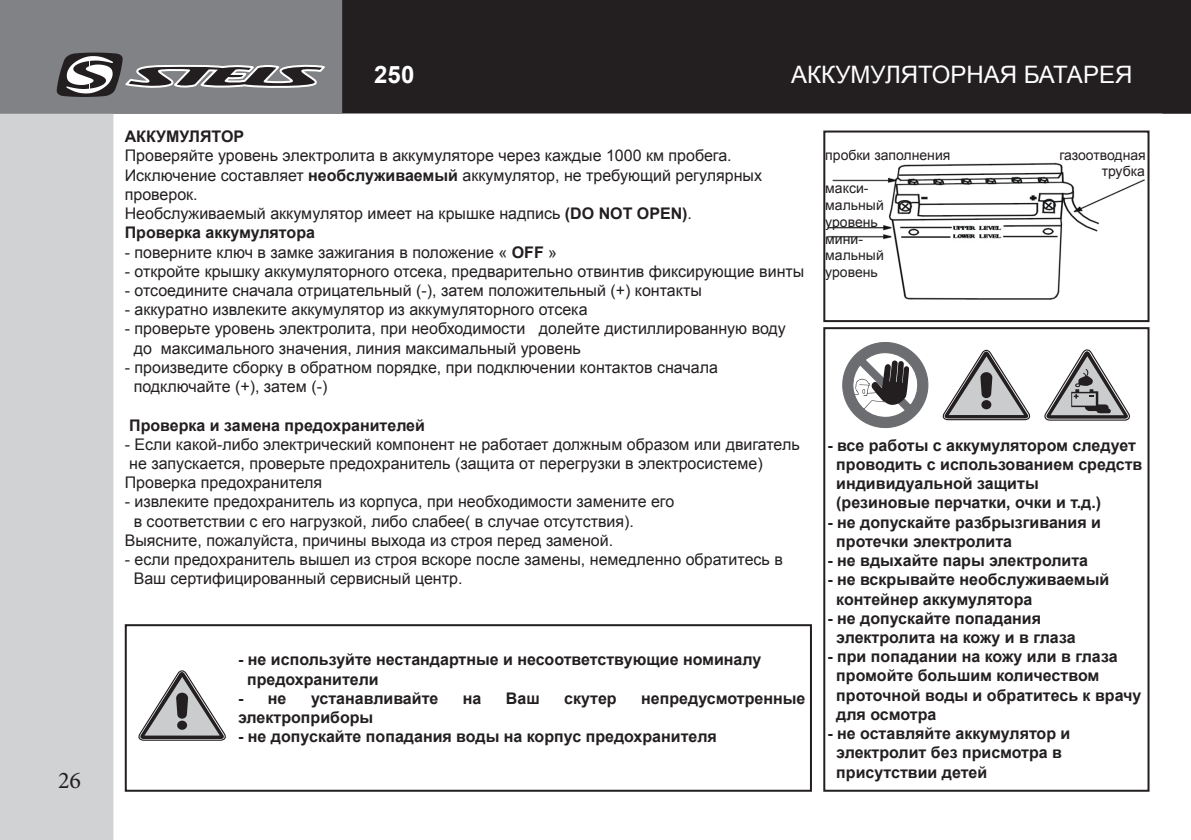
<style>
.page{position:relative;width:1191px;height:840px;background:#fff}
.page>*{position:absolute;margin:0;border:0;box-sizing:border-box;transform-origin:0 0}
.t1{font:24px "Arial";color:#fff}
.t2{font:700 24px "Arial";color:#fff}
.t3{font:24px "Minion Pro";color:#231f20}
.t4{font:16px "Arial";color:#231f20}
.t5{font:700 16px "Arial";color:#231f20}
.t6{font:14px "Arial";color:#231f20}
.s1{font-weight:700}
</style>
<div class="page">
<div style="left:342px;top:0;width:820px;height:113px;background:#231f20"></div>
<div style="left:0;top:113px;width:113px;height:726px;background:#d1d2d4"></div>
<svg style="left:0;top:0;width:342px;height:113px;background:#7e8082"></svg>
<div style="left:125px;top:623px;width:687px;height:168px;border:2px solid #231f20"></div>
<svg style="left:138px;top:670px;width:88px;height:71px"></svg>
<div style="left:823px;top:327px;width:326px;height:464px;border:2px solid #231f20"></div>
<svg style="left:842px;top:342px;width:87px;height:86px"></svg>
<svg style="left:942px;top:349px;width:89px;height:71px"></svg>
<svg style="left:1044px;top:349px;width:86px;height:72px"></svg>
<img style="left:827px;top:160px;width:323px;height:142px">
<div style="left:823px;top:130px;width:326px;height:192px;border:2px solid #231f20"></div>
<div style="left:1162px;top:0;width:29px;height:113px;background:#231f20"></div>
<p class="t3" style="left:58px;top:763px;width:25px">26</p>
<p class="t2" style="left:374px;top:59px;width:42px">250</p>
<p class="t1" style="left:791px;top:59px;width:343px">АККУМУЛЯТОРНАЯ БАТАРЕЯ</p>
<p class="t5" style="left:125px;top:126px;width:121px">АККУМУЛЯТОР</p>
<p class="t4" style="left:125px;top:145px;width:608px">Проверяйте уровень электролита в аккумуляторе через каждые 1000 км пробега.</p>
<p class="t4" style="left:125px;top:164px;width:639px">Исключение составляет <span class="s1">необслуживаемый</span> аккумулятор, не требующий регулярных</p>
<p class="t4" style="left:125px;top:184px;width:74px">проверок.</p>
<p class="t4" style="left:125px;top:203px;width:569px">Необслуживаемый аккумулятор имеет на крышке надпись <span class="s1">(DO NOT OPEN)</span>.</p>
<p class="t5" style="left:125px;top:222px;width:192px">Проверка аккумулятора</p>
<p class="t4" style="left:125px;top:241px;width:434px">- поверните ключ в замке зажигания в положение « <span class="s1">OFF</span> »</p>
<p class="t4" style="left:125px;top:260px;width:681px">- откройте крышку аккумуляторного отсека, предварительно отвинтив фиксирующие винты</p>
<p class="t4" style="left:125px;top:280px;width:578px">- отсоедините сначала отрицательный (-), затем положительный (+) контакты</p>
<p class="t4" style="left:125px;top:299px;width:464px">- аккуратно извлеките аккумулятор из аккумуляторного отсека</p>
<p class="t4" style="left:125px;top:318px;width:662px">- проверьте уровень электролита, при необходимости долейте дистиллированную воду</p>
<p class="t4" style="left:134px;top:337px;width:449px">до максимального значения, линия максимальный уровень</p>
<p class="t4" style="left:125px;top:356px;width:594px">- произведите сборку в обратном порядке, при подключении контактов сначала</p>
<p class="t4" style="left:134px;top:376px;width:195px">подключайте (+), затем (-)</p>
<p class="t5" style="left:129px;top:414px;width:297px">Проверка и замена предохранителей</p>
<p class="t4" style="left:125px;top:433px;width:676px">- Если какой-либо электрический компонент не работает должным образом или двигатель</p>
<p class="t4" style="left:129px;top:452px;width:635px">не запускается, проверьте предохранитель (защита от перегрузки в электросистеме)</p>
<p class="t4" style="left:125px;top:472px;width:199px">Проверка предохранителя</p>
<p class="t4" style="left:125px;top:491px;width:551px">- извлеките предохранитель из корпуса, при необходимости замените его</p>
<p class="t4" style="left:134px;top:510px;width:502px">в соответствии с его нагрузкой, либо слабее( в случае отсутствия).</p>
<p class="t4" style="left:125px;top:529px;width:490px">Выясните, пожалуйста, причины выхода из строя перед заменой.</p>
<p class="t4" style="left:125px;top:548px;width:659px">- если предохранитель вышел из строя вскоре после замены, немедленно обратитесь в</p>
<p class="t4" style="left:134px;top:568px;width:330px">Ваш сертифицированный сервисный центр.</p>
<p class="t5" style="left:238px;top:649px;width:524px">- не используйте нестандартные и несоответствующие номиналу</p>
<p class="t5" style="left:247px;top:668px;width:133px">предохранители</p>
<p class="t5" style="left:238px;top:687px;width:50px">- не</p>
<p class="t5" style="left:311px;top:687px;width:129px">устанавливайте</p>
<p class="t5" style="left:463px;top:687px;width:20px">на</p>
<p class="t5" style="left:506px;top:687px;width:35px">Ваш</p>
<p class="t5" style="left:564px;top:687px;width:54px">скутер</p>
<p class="t5" style="left:641px;top:687px;width:166px">непредусмотренные</p>
<p class="t5" style="left:238px;top:706px;width:137px">электроприборы</p>
<p class="t5" style="left:238px;top:725px;width:480px">- не допускайте попадания воды на корпус предохранителя</p>
<p class="t6" style="left:825px;top:145px;width:127px">пробки заполнения</p>
<p class="t6" style="left:1059px;top:145px;width:88px">газоотводная</p>
<p class="t6" style="left:1101px;top:162px;width:45px">трубка</p>
<p class="t6" style="left:825px;top:179px;width:45px">макси-</p>
<p class="t6" style="left:825px;top:196px;width:60px">мальный</p>
<p class="t6" style="left:825px;top:213px;width:54px">уровень</p>
<p class="t6" style="left:825px;top:229px;width:39px">мини-</p>
<p class="t6" style="left:825px;top:246px;width:60px">мальный</p>
<p class="t6" style="left:825px;top:263px;width:54px">уровень</p>
<p class="t5" style="left:827px;top:434px;width:310px">- все работы с аккумулятором следует</p>
<p class="t5" style="left:836px;top:453px;width:308px">проводить с использованием средств</p>
<p class="t5" style="left:836px;top:473px;width:204px">индивидуальной защиты</p>
<p class="t5" style="left:836px;top:492px;width:266px">(резиновые перчатки, очки и т.д.)</p>
<p class="t5" style="left:827px;top:511px;width:275px">- не допускайте разбрызгивания и</p>
<p class="t5" style="left:836px;top:530px;width:177px">протечки электролита</p>
<p class="t5" style="left:827px;top:549px;width:262px">- не вдыхайте пары электролита</p>
<p class="t5" style="left:827px;top:569px;width:283px">- не вскрывайте необслуживаемый</p>
<p class="t5" style="left:836px;top:588px;width:198px">контейнер аккумулятора</p>
<p class="t5" style="left:827px;top:607px;width:215px">- не допускайте попадания</p>
<p class="t5" style="left:836px;top:626px;width:241px">электролита на кожу и в глаза</p>
<p class="t5" style="left:827px;top:645px;width:292px">- при попадании на кожу или в глаза</p>
<p class="t5" style="left:836px;top:665px;width:265px">промойте большим количеством</p>
<p class="t5" style="left:836px;top:684px;width:306px">проточной воды и обратитесь к врачу</p>
<p class="t5" style="left:836px;top:703px;width:102px">для осмотра</p>
<p class="t5" style="left:827px;top:722px;width:244px">- не оставляйте аккумулятор и</p>
<p class="t5" style="left:836px;top:741px;width:227px">электролит без присмотра в</p>
<p class="t5" style="left:836px;top:761px;width:152px">присутствии детей</p>
</div>
